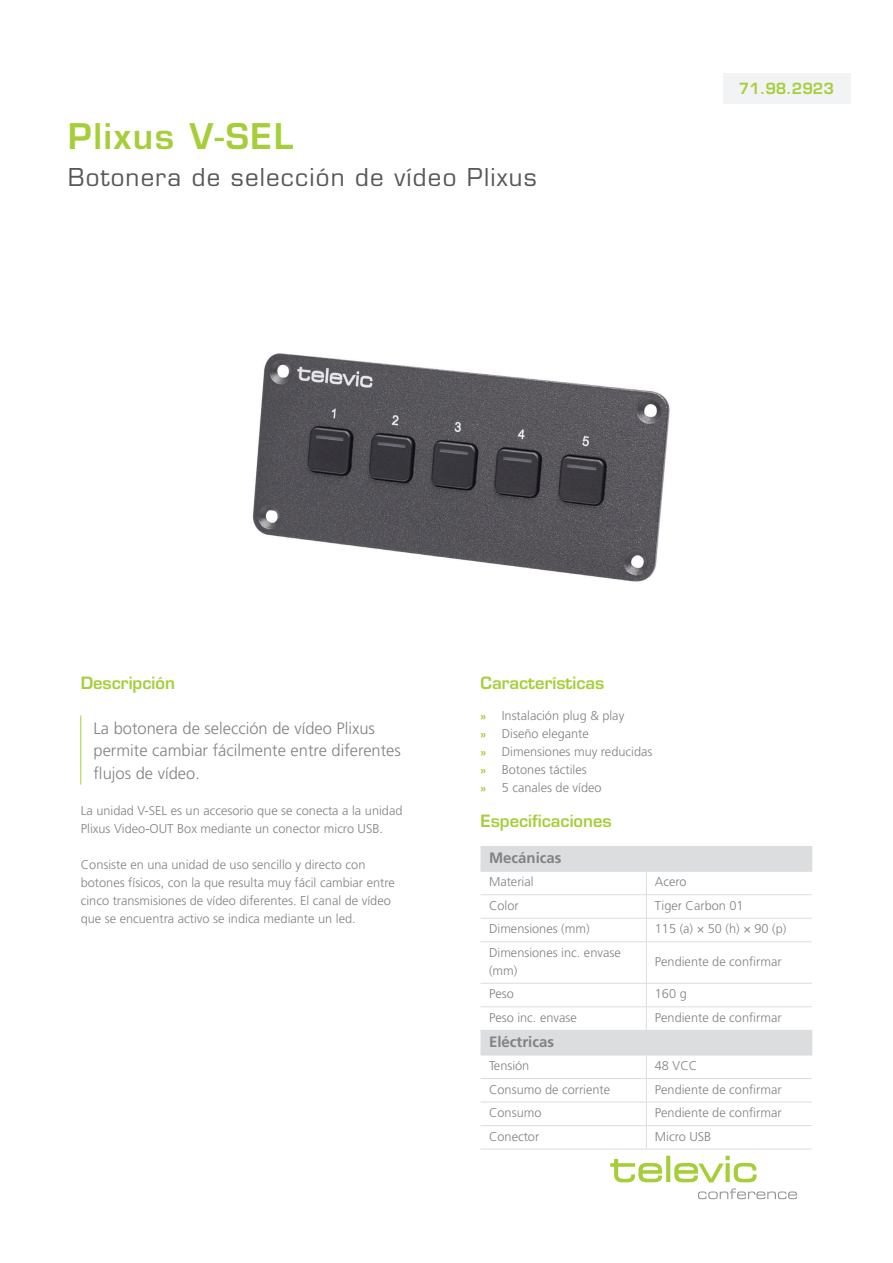
<style>
.page{position:relative;width:893px;height:1263px;background:#fff}
.page>*{position:absolute;margin:0;border:0;box-sizing:border-box;transform-origin:0 0}
.Titel_niveau_1{font:600 34.5px "Eurostile LT Std";letter-spacing:.05em;color:#a6ce39}
.Titel_niveau_2{font:24px "Eurostile LT Std";letter-spacing:.05em;color:#57585a}
.BROOD___regular{font:300 16.5px/22.5px "Frutiger LT Std";color:#808285}
.Titel_niveau_3{font:600 16.5px "Eurostile LT Std";color:#a6ce39}
.Titel_-_cell{font:700 15px "Frutiger LT Std";color:#808285}
.DATASHEET_-_number{font:600 15px "Eurostile LT Std";color:#a6ce39}
.BROOD___regular-2{font:300 12.75px/18px "Frutiger LT Std";color:#808285}
.Text_-_cell{font:300 12.75px/18px "Frutiger LT Std";color:#808285}
.s1{font-weight:700;font-size:10.5px;color:#a6ce39}
</style>
<div class="page">
<svg style="left:698px;top:1188px;width:99px;height:11px"></svg>
<svg style="left:610px;top:1156px;width:147px;height:26px"></svg>
<img style="left:252px;top:353px;width:418px;height:229px">
<hr style="left:80px;top:715px;width:1px;height:69px;background:#a6ce39">
<svg style="left:480px;top:847px;width:331px;height:208px"></svg>
<svg style="left:811px;top:847px;width:1px;height:24px"></svg>
<svg style="left:811px;top:1031px;width:1px;height:24px"></svg>
<hr style="left:480px;top:918px;width:166px;height:1px;background:#dcdddf">
<hr style="left:646px;top:918px;width:166px;height:1px;background:#dcdddf">
<hr style="left:480px;top:894px;width:166px;height:1px;background:#dcdddf">
<hr style="left:480px;top:941px;width:166px;height:1px;background:#dcdddf">
<hr style="left:480px;top:983px;width:166px;height:1px;background:#dcdddf">
<hr style="left:480px;top:1006px;width:166px;height:1px;background:#dcdddf">
<hr style="left:480px;top:1078px;width:166px;height:1px;background:#dcdddf">
<hr style="left:480px;top:1102px;width:166px;height:1px;background:#dcdddf">
<hr style="left:480px;top:1149px;width:166px;height:1px;background:#dcdddf">
<hr style="left:646px;top:894px;width:166px;height:1px;background:#dcdddf">
<svg style="left:646px;top:872px;width:1px;height:69px"></svg>
<hr style="left:646px;top:941px;width:166px;height:1px;background:#dcdddf">
<hr style="left:646px;top:942px;width:1px;height:41px;background:#dcdddf">
<hr style="left:646px;top:983px;width:166px;height:1px;background:#dcdddf">
<hr style="left:646px;top:1006px;width:166px;height:1px;background:#dcdddf">
<svg style="left:646px;top:984px;width:1px;height:46px"></svg>
<hr style="left:646px;top:1078px;width:166px;height:1px;background:#dcdddf">
<hr style="left:646px;top:1102px;width:166px;height:1px;background:#dcdddf">
<svg style="left:646px;top:1056px;width:1px;height:93px"></svg>
<hr style="left:646px;top:1149px;width:166px;height:1px;background:#dcdddf">
<hr style="left:480px;top:1030px;width:166px;height:1px;background:#dcdddf">
<hr style="left:646px;top:1030px;width:166px;height:1px;background:#dcdddf">
<hr style="left:480px;top:1055px;width:166px;height:1px;background:#dcdddf">
<hr style="left:646px;top:1055px;width:166px;height:1px;background:#dcdddf">
<hr style="left:480px;top:1125px;width:166px;height:1px;background:#dcdddf">
<hr style="left:646px;top:1125px;width:166px;height:1px;background:#dcdddf">
<hr style="left:480px;top:846px;width:166px;height:1px;background:#dcdddf">
<hr style="left:646px;top:846px;width:166px;height:1px;background:#dcdddf">
<hr style="left:480px;top:871px;width:166px;height:1px;background:#dcdddf">
<hr style="left:646px;top:871px;width:166px;height:1px;background:#dcdddf">
<div style="left:722px;top:73px;width:128px;height:30px;background:#f2f3f4"></div>
<p class="Titel_niveau_1" style="left:68px;top:115px;width:227px">Plixus V-SEL</p>
<p class="Titel_niveau_2" style="left:68px;top:163px;width:470px">Botonera de selección de vídeo Plixus</p>
<p class="DATASHEET_-_number" style="left:739px;top:79px;width:97px">71.98.2923</p>
<p class="DATASHEET_-_number" style="left:802px;top:79px;width:33px">000</p>
<p class="Titel_niveau_3" style="left:81px;top:672px;width:96px">Descripción</p>
<p class="BROOD___regular" style="left:94px;top:717px;width:309px">La botonera de selección de vídeo Plixus permite cambiar fácilmente entre diferentes flujos de vídeo.</p>
<p class="BROOD___regular-2" style="left:81px;top:801px;width:323px">La unidad V-SEL es un accesorio que se conecta a la unidad<br>Plixus Video-OUT Box mediante un conector micro USB.</p>
<p class="BROOD___regular-2" style="left:81px;top:855px;width:316px">Consiste en una unidad de uso sencillo y directo con botones físicos, con la que resulta muy fácil cambiar entre cinco transmisiones de vídeo diferentes. El canal de vídeo que se encuentra activo se indica mediante un led.</p>
<p class="Titel_niveau_3" style="left:480px;top:672px;width:125px">Características</p>
<p class="BROOD___regular-2" style="left:480px;top:707px;width:145px"><span class="s1">»</span> Instalación plug &amp; play</p>
<p class="BROOD___regular-2" style="left:480px;top:725px;width:110px"><span class="s1">»</span> Diseño elegante</p>
<p class="BROOD___regular-2" style="left:480px;top:743px;width:173px"><span class="s1">»</span> Dimensiones muy reducidas</p>
<p class="BROOD___regular-2" style="left:480px;top:761px;width:108px"><span class="s1">»</span> Botones táctiles</p>
<p class="BROOD___regular-2" style="left:480px;top:779px;width:123px"><span class="s1">»</span> 5 canales de vídeo</p>
<p class="Titel_niveau_3" style="left:480px;top:811px;width:133px">Especificaciones</p>
<p class="Titel_-_cell" style="left:489px;top:849px;width:74px">Mecánicas</p>
<p class="Text_-_cell" style="left:489px;top:873px;width:46px">Material</p>
<p class="Text_-_cell" style="left:655px;top:873px;width:33px">Acero</p>
<p class="Text_-_cell" style="left:489px;top:896px;width:31px">Color</p>
<p class="Text_-_cell" style="left:655px;top:896px;width:90px">Tiger Carbon 01</p>
<p class="Text_-_cell" style="left:489px;top:920px;width:102px">Dimensiones (mm)</p>
<p class="Text_-_cell" style="left:655px;top:920px;width:133px">115 (a) × 50 (h) × 90 (p)</p>
<p class="Text_-_cell" style="left:489px;top:943px;width:133px">Dimensiones inc. envase (mm)</p>
<p class="Text_-_cell" style="left:655px;top:952px;width:128px">Pendiente de confirmar</p>
<p class="Text_-_cell" style="left:489px;top:985px;width:26px">Peso</p>
<p class="Text_-_cell" style="left:655px;top:985px;width:33px">160 g</p>
<p class="Text_-_cell" style="left:489px;top:1008px;width:89px">Peso inc. envase</p>
<p class="Text_-_cell" style="left:655px;top:1008px;width:128px">Pendiente de confirmar</p>
<p class="Titel_-_cell" style="left:489px;top:1032px;width:67px">Eléctricas</p>
<p class="Text_-_cell" style="left:489px;top:1057px;width:42px">Tensión</p>
<p class="Text_-_cell" style="left:655px;top:1057px;width:44px">48 VCC</p>
<p class="Text_-_cell" style="left:489px;top:1080px;width:123px">Consumo de corriente</p>
<p class="Text_-_cell" style="left:655px;top:1080px;width:128px">Pendiente de confirmar</p>
<p class="Text_-_cell" style="left:489px;top:1104px;width:54px">Consumo</p>
<p class="Text_-_cell" style="left:655px;top:1104px;width:128px">Pendiente de confirmar</p>
<p class="Text_-_cell" style="left:489px;top:1127px;width:52px">Conector</p>
<p class="Text_-_cell" style="left:655px;top:1127px;width:58px">Micro USB</p>
</div>
